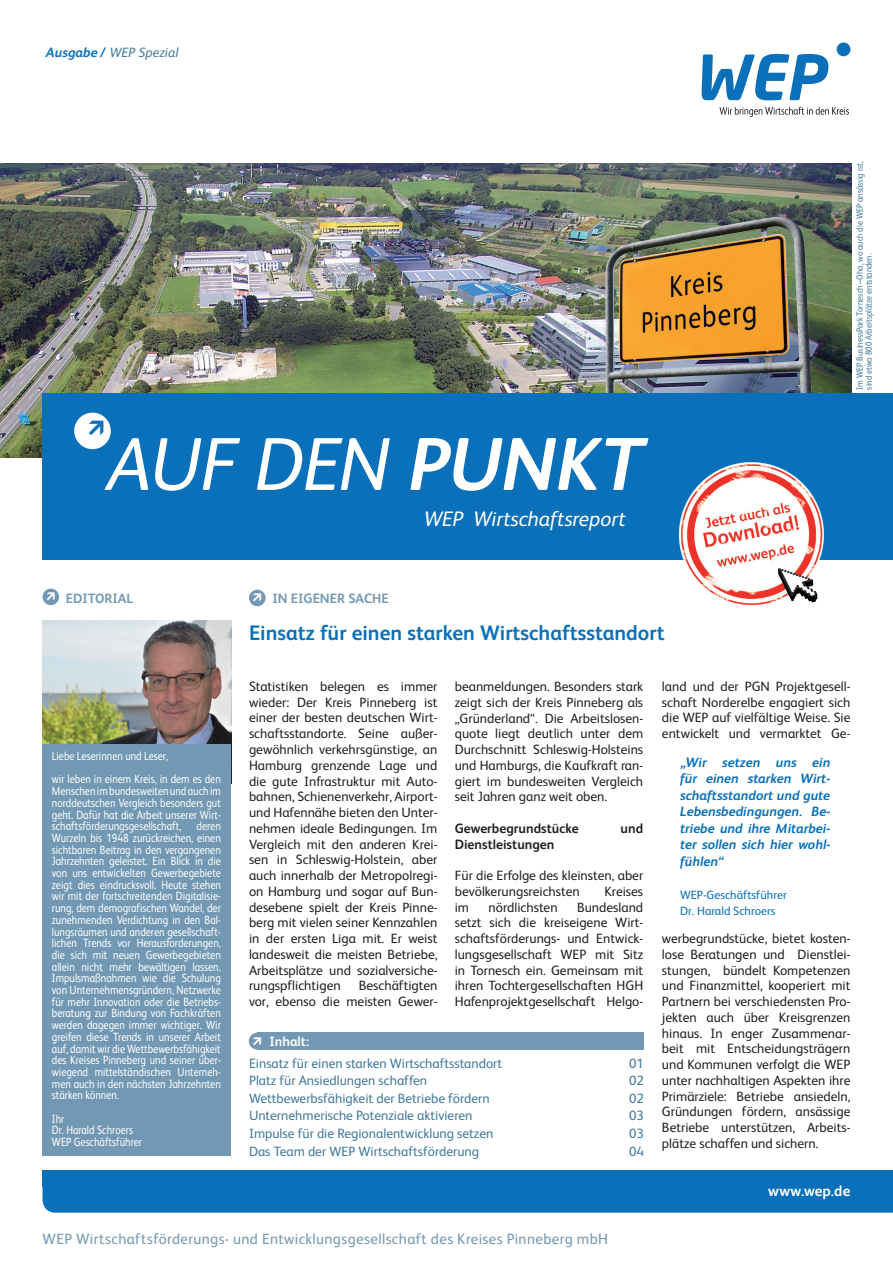
<style>
.page{position:relative;width:893px;height:1263px;background:#fff}
.page>*{position:absolute;margin:0;border:0;box-sizing:border-box;transform-origin:0 0}
.t1{font:italic 75px "FS Albert";letter-spacing:-.02em;color:#fff}
.t2{font:700 21px "FS Albert";color:#0970b9}
.t3{font:italic 21px "FS Albert";letter-spacing:-.005em;color:#fff}
.t4{font:15px "FS Albert";letter-spacing:.025em;color:#7298b3}
.t5{font:700 15px "FS Albert";color:#fff}
.t6{font:13.5px/15.8px "FS Albert";color:#231f20;text-align:justify}
.t7{font:13.5px "FS Albert";color:#41799a}
.t8{font:italic 700 13.5px/16.5px "FS Albert";color:#0970b9;text-align:justify}
.t9{font:700 13.5px "FS Albert";color:#231f20}
.t10{font:700 13.5px "FS Albert";color:#7298b3}
.t11{font:italic 13.5px "FS Albert";color:#41799a}
.t12{font:700 13.5px "FS Albert";color:#fff}
.t13{font:12px/11.7px "FS Albert";color:#fff;scale:.85 1}
.t14{font:12px/16.5px "FS Albert";color:#0970b9}
.t15{font:9px/9px "FS Albert";color:#41799a;scale:.9 1}
.s1{font-weight:700;color:#0970b9}
.s2{font-weight:700}
</style>
<div class="page">
<img style="left:43px;top:621px;width:188px;height:123px">
<div style="left:43px;top:744px;width:188px;height:411px;background:#7298b3"></div>
<img style="left:0;top:163px;width:852px;height:294px">
<div style="left:249px;top:590px;width:17px;height:16px;background:#7298b3;border-radius:50%"></div>
<div style="left:43px;top:589px;width:16px;height:16px;background:#7298b3;border-radius:50%"></div>
<div style="left:257px;top:1032px;width:387px;height:18px;background:#7298b3"></div>
<div style="left:249px;top:1032px;width:17px;height:17px;background:#7298b3;border-radius:50%"></div>
<img style="left:605px;top:217px;width:207px;height:176px">
<div style="left:43px;top:393px;width:850px;height:166px;background:#0970b9"></div>
<svg style="left:72px;top:411px;width:41px;height:40px"></svg>
<div style="left:70px;top:408px;width:45px;height:45px;border:4px solid #0970b9;border-radius:50%"></div>
<img style="left:679px;top:462px;width:146px;height:143px">
<svg style="left:719px;top:107px;width:130px;height:10px"></svg>
<div style="left:837px;top:43px;width:13px;height:13px;background:#0970b9;border-radius:50%"></div>
<svg style="left:702px;top:53px;width:127px;height:47px"></svg>
<div style="left:43px;top:1187px;width:850px;height:26px;background:#0970b9"></div>
<div style="left:43px;top:1170px;width:850px;height:17px;background:#0970b9"></div>
<svg style="left:89px;top:421px;width:15px;height:15px"></svg>
<p class="t11" style="left:46px;top:43px;width:134px"><span class="s1">Ausgabe /</span> WEP Spezial</p>
<h1 class="t1" style="left:108px;top:413px;width:496px">Auf den <span class="s2">Punkt</span></h1>
<h2 class="t3" style="left:424px;top:504px;width:203px">WEP Wirtschaftsreport</h2>
<p class="t10" style="left:66px;top:589px;width:69px">Editorial</p>
<p class="t10" style="left:272px;top:589px;width:118px">in eigener sache</p>
<h2 class="t2" style="left:249px;top:619px;width:417px">Einsatz für einen starken Wirtschaftsstandort</h2>
<p class="t15" style="left:855px;top:390px;width:255px;rotate:-90deg">Im WEP BusinessPark Tornesch –Oha, wo auch die WEP ansässig ist, sind etwa 800 Arbeitsplätze entstanden.</p>
<p class="t13" style="left:52px;top:744px;width:200px;line-height:23.4px">Liebe Leserinnen und Leser,<br>wir leben in einem Kreis, in dem es den</p>
<p class="t13" style="left:52px;top:784px;width:200px;text-align:justify">Menschen im bundesweiten und auch im norddeutschen Vergleich besonders gut geht. Dafür hat die Arbeit unserer Wirt&shy;schaftsförderungsgesellschaft,</p>
<p class="t13" style="left:52px;top:820px;width:200px;text-align:justify;text-indent:145px">deren Wurzeln bis 1948 zurückreichen, einen sichtbaren Beitrag in den vergangenen Jahrzehnten geleistet. Ein Blick in die von uns entwickelten Gewerbegebiete zeigt dies eindrucksvoll. Heute stehen wir mit der fortschreitenden Digitalisie&shy;rung, dem demografischen Wandel, der zunehmenden Verdichtung in den Bal&shy;lungsräumen und anderen gesellschaft&shy;lichen Trends vor Herausforderungen, die sich mit neuen Gewerbegebieten allein nicht mehr bewältigen lassen.<br>Impulsmaßnahmen wie die Schulung von Unternehmensgründern, Netzwerke für mehr Innovation oder die Betriebs&shy;beratung zur Bindung von Fachkräften werden dagegen immer wichtiger. Wir greifen diese Trends in unserer Arbeit auf, damit wir die Wettbewerbsfähigkeit des Kreises Pinneberg und seiner über&shy;wiegend mittelständischen Unterneh&shy;men auch in den nächsten Jahrzehnten stärken können.</p>
<p class="t13" style="left:52px;top:1112px;width:108px">Ihr<br>Dr. Harald Schroers<br>WEP Geschäftsführer</p>
<p class="t6" style="left:249px;top:678px;width:190px">Statistiken belegen es immer wieder: Der Kreis Pinneberg ist einer der besten deutschen Wirt&shy;schaftsstandorte. Seine außer&shy;gewöhnlich verkehrsgünstige, an Hamburg grenzende Lage und die gute Infrastruktur mit Auto&shy;bahnen, Schienenverkehr, Airport&shy;und Hafennähe bieten den Unter&shy;nehmen ideale Bedingungen. Im Vergleich mit den anderen Krei&shy;sen in Schleswig-Holstein, aber auch innerhalb der Metropolregi&shy;on Hamburg und sogar auf Bun&shy;desebene spielt der Kreis Pinne&shy;berg mit vielen seiner Kennzahlen in der ersten Liga mit. Er weist landesweit die meisten Betriebe, Arbeitsplätze und sozialversiche&shy;rungspflichtigen</p>
<p class="t6" style="left:249px;top:977px;width:190px;text-align:right">Beschäftigten<br>vor, ebenso die meisten Gewer-</p>
<p class="t12" style="left:269px;top:1032px;width:41px">Inhalt:</p>
<p class="t6" style="left:455px;top:678px;width:190px">beanmeldungen. Besonders stark zeigt sich der Kreis Pinneberg als „Gründerland“. Die Arbeitslosen&shy;quote liegt deutlich unter dem Durchschnitt Schleswig-Holsteins und Hamburgs, die Kaufkraft ran&shy;giert im bundesweiten Vergleich seit Jahren ganz weit oben.</p>
<p class="t9" style="left:455px;top:819px;width:125px">Gewerbegrundstücke</p>
<p class="t9" style="left:621px;top:819px;width:24px">und</p>
<p class="t9" style="left:455px;top:835px;width:101px">Dienstleistungen</p>
<p class="t6" style="left:455px;top:867px;width:190px">Für die Erfolge des kleinsten, aber bevölkerungsreichsten</p>
<p class="t6" style="left:604px;top:883px;width:40px">Kreises</p>
<p class="t6" style="left:455px;top:898px;width:190px;text-indent:122px">Bundesland setzt sich die kreiseigene Wirt&shy;schaftsförderungs- und Entwick&shy;lungsgesellschaft WEP mit Sitz in Tornesch ein. Gemeinsam mit ihren Tochtergesellschaften HGH Hafenprojektgesellschaft Helgo-</p>
<p class="t6" style="left:455px;top:898px;width:16px">im</p>
<p class="t6" style="left:489px;top:898px;width:71px">nördlichsten</p>
<p class="t7" style="left:249px;top:1054px;width:255px">Einsatz für einen starken Wirtschaftsstandort</p>
<p class="t7" style="left:629px;top:1054px;width:16px">01</p>
<p class="t7" style="left:249px;top:1072px;width:180px">Platz für Ansiedlungen schaffen</p>
<p class="t7" style="left:629px;top:1072px;width:16px">02</p>
<p class="t7" style="left:249px;top:1089px;width:242px">Wettbewerbsfähigkeit der Betriebe fördern</p>
<p class="t7" style="left:629px;top:1089px;width:16px">02</p>
<p class="t7" style="left:249px;top:1107px;width:225px">Unternehmerische Potenziale aktivieren</p>
<p class="t7" style="left:629px;top:1107px;width:16px">03</p>
<p class="t7" style="left:249px;top:1124px;width:246px">Impulse für die Regionalentwicklung setzen</p>
<p class="t7" style="left:629px;top:1124px;width:16px">03</p>
<p class="t7" style="left:249px;top:1142px;width:232px">Das Team der WEP Wirtschaftsförderung</p>
<p class="t7" style="left:629px;top:1142px;width:16px">04</p>
<p class="t4" style="left:43px;top:1228px;width:567px">WEP Wirtschaftsförderungs- und Entwicklungsgesellschaft des Kreises Pinneberg mbH</p>
<p class="t6" style="left:662px;top:678px;width:190px">land und der PGN Projektgesell&shy;schaft Norderelbe engagiert sich die WEP auf vielfältige Weise. Sie entwickelt und vermarktet Ge-</p>
<p class="t8" style="left:680px;top:753px;width:152px">„Wir setzen uns ein für einen starken Wirt&shy;schaftsstandort und gute Lebensbedingungen. Be&shy;triebe und ihre Mitarbei&shy;ter sollen sich hier wohl&shy;fühlen“</p>
<p class="t14" style="left:680px;top:886px;width:108px">WEP-Geschäftsführer<br>Dr. Harald Schroers</p>
<p class="t6" style="left:662px;top:930px;width:190px">werbegrundstücke, bietet kosten&shy;lose Beratungen und Dienstlei&shy;stungen, bündelt Kompetenzen und Finanzmittel, kooperiert mit Partnern bei verschiedensten Pro&shy;jekten auch über Kreisgrenzen hinaus. In enger Zusammenar&shy;beit mit Entscheidungsträgern und Kommunen verfolgt die WEP unter nachhaltigen Aspekten ihre Primärziele: Betriebe ansiedeln, Gründungen fördern, ansässige Betriebe unterstützen, Arbeits&shy;plätze schaffen und sichern.</p>
<p class="t5" style="left:768px;top:1181px;width:84px">www.wep.de</p>
</div>
